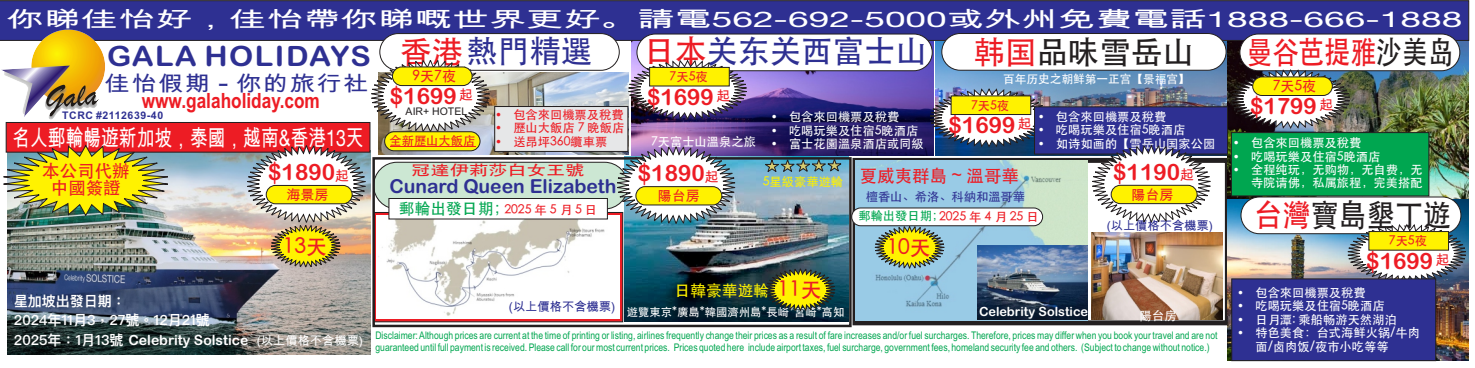
<style>
.page{position:relative;width:1475px;height:368px;background:#fff}
.page>*{position:absolute;margin:0;border:0;box-sizing:border-box;transform-origin:0 0}
.t1{font:500 31.5px "ST Heiti SC";color:#2e3092}
.t2{font:500 31.5px "ST Heiti SC";color:#ed1c24;scale:.82 1}
.t3{font:500 31.5px "ST Heiti SC";color:#231f20}
.t4{font:500 31.5px "ST Heiti SC";color:#231f20;scale:.89 1}
.t5{font:28px "Arial Rounded MT Bold";letter-spacing:.045em;color:#2e3092;scale:1.09 1}
.t6{font:22.75px "Arial Unicode MS";color:#fff;scale:.78 1}
.t7{font:22.57px "Arial Rounded MT Bold";color:#ed1c24}
.t8{font:21.7px "Arial Unicode MS";color:#fff;scale:1.71 1}
.t9{font:700 21px "Arial Narrow";color:#ed1c24}
.t10{font:21px "Arial Unicode MS";letter-spacing:.055em;color:#2e3092;scale:1.2 1}
.t11{font:500 21px "ST Heiti SC";color:#ed1c24}
.t12{font:19.25px "Arial Rounded MT Bold";color:#2e3092}
.t13{font:500 17.5px/17.5px "ST Heiti SC";color:#ed1c24;text-align:center}
.t14{font:500 15.75px "ST Heiti SC";color:#fff200}
.t15{font:500 14.35px "ST Heiti SC";color:#ed1c24;scale:1.35 1}
.t16{font:14px "Arial Rounded MT Bold";color:#fff}
.t17{font:600 14px/19.6px "Ping Fang HK";color:#fff}
.t18{font:14px "Arial Unicode MS";color:#ed1c24}
.t19{font:500 14px "ST Heiti SC";color:#ed1c24}
.t20{font:12.78px "Arial Rounded MT Bold";color:#fff}
.t21{font:500 12.25px/13.1px "ST Heiti SC";color:#fff;text-align:right}
.t22{font:500 12.25px "ST Heiti SC";color:#ed1c24}
.t23{font:500 12.25px/19.9px "ST Heiti SC";color:#2e3092;text-align:center}
.t24{font:12.25px "Arial Unicode MS";color:#fff}
.t25{font:12.25px "Arial Unicode MS";color:#2e3092}
.t26{font:500 12.25px "ST Heiti SC";color:#fff200}
.t27{font:500 11.72px "ST Heiti SC";color:#fff}
.t28{font:500 11.38px "ST Heiti SC";color:#fff}
.t29{font:10.5px/11.9px "Arial Narrow";color:#00a650}
.t30{font:700 10.5px "Arial";letter-spacing:.055em;color:#2e3092}
.t31{font:10.5px "Arial";color:#231f20}
.s1{font-family:"Helvetica Neue"}
.s2{color:#ed1c24}
.s3{color:#231f20}
.s4{font-family:"Hiragino Sans W5"}
.s5{color:#00a650}
.s6{font-size:15.75px;color:#00a650}
.s7{font-family:"Ping Fang HK";font-weight:600}
</style>
<div class="page">
<img style="left:624px;top:156px;width:224px;height:166px">
<svg style="left:375px;top:269px;width:248px;height:54px"></svg>
<img style="left:631px;top:41px;width:302px;height:114px">
<img style="left:7px;top:269px;width:363px;height:86px">
<svg style="left:0;top:0;width:1469px;height:41px;background:#2e308d"></svg>
<img style="left:1px;top:28px;width:105px;height:28px">
<div style="left:379px;top:33px;width:240px;height:38px;background:#fff;border:1px solid #231f20;border-radius:18px"></div>
<div style="left:1239px;top:34px;width:220px;height:37px;background:#fff;border:1px solid #231f20;border-radius:18px"></div>
<div style="left:636px;top:34px;width:296px;height:37px;background:#fff;border:1px solid #231f20;border-radius:18px"></div>
<div style="left:941px;top:33px;width:285px;height:38px;background:#fff;border:1px solid #231f20;border-radius:18px"></div>
<img style="left:377px;top:269px;width:242px;height:50px">
<svg style="left:762px;top:154px;width:81px;height:20px"></svg>
<div style="left:851px;top:207px;width:191px;height:19px;background:#fff;border:1px solid #231f20;border-radius:9px"></div>
<svg style="left:759px;top:264px;width:82px;height:49px;background:#6b7a2b"></svg>
<img style="left:868px;top:68px;width:601px;height:293px">
<div style="left:372px;top:157px;width:479px;height:170px;border:2px solid #231f20"></div>
<img style="left:1px;top:56px;width:752px;height:213px">
<div style="left:635px;top:186px;width:87px;height:19px;background:#fff200;border:1px solid #231f20;border-radius:9px"></div>
<h3 class="t8" style="left:7px;top:4px;width:852px">你睇佳怡好，佳怡帶你睇嘅世界更好。請電<span class="s1">562-692-5000</span>或外州免費電話<span class="s1">1888-666-1888</span></h3>
<h1 class="t1" style="left:400px;top:35px;width:194px"><span class="s2">香港</span>熱門精選</h1>
<h1 class="t1" style="left:643px;top:35px;width:285px"><span class="s2">日本</span>关东关西富士山</h1>
<h3 class="t7" style="left:390px;top:83px;width:68px">$1699</h3>
<h3 class="t7" style="left:1249px;top:93px;width:68px">$1799</h3>
<h1 class="t2" style="left:1246px;top:35px;width:254px">曼谷芭提雅<span class="s3">沙美岛</span></h1>
<h1 class="t3" style="left:973px;top:36px;width:222px"><span class="s2">韩国</span>品味雪岳山</h1>
<h2 class="t5" style="left:107px;top:40px;width:243px">GALA HOLIDAYS</h2>
<h3 class="t19" style="left:412px;top:69px;width:45px">9天7夜</h3>
<p class="t22" style="left:669px;top:71px;width:40px">7天5夜</p>
<p class="t27" style="left:1003px;top:73px;width:188px">百年历史之朝鲜第一正宫【景福宫】</p>
<h3 class="t10" style="left:105px;top:69px;width:221px">佳怡假期 <span class="s4">‒</span> 你的旅行社</h3>
<p class="t30" style="left:62px;top:110px;width:102px">TCRC #2112639‑40</p>
<h3 class="t19" style="left:1272px;top:79px;width:45px">7天5夜</h3>
<h3 class="t7" style="left:647px;top:83px;width:68px">$1699</h3>
<h3 class="t18" style="left:459px;top:85px;width:15px">起</h3>
<h3 class="t18" style="left:716px;top:86px;width:15px">起</h3>
<h3 class="t9" style="left:142px;top:88px;width:180px">www.galaholiday.com</h3>
<h3 class="t18" style="left:1319px;top:95px;width:15px">起</h3>
<p class="t22" style="left:971px;top:99px;width:40px">7天5夜</p>
<p class="t31" style="left:405px;top:105px;width:63px">AIR+ HOTEL</p>
<p class="t22" style="left:496px;top:108px;width:129px">• 包含來回機票及稅費</p>
<p class="t22" style="left:496px;top:122px;width:130px">• 歷山大飯店 7 晚飯店</p>
<p class="t22" style="left:496px;top:135px;width:113px">• 送昂坪360纜車票</p>
<p class="t21" style="left:1038px;top:110px;width:129px">• 包含來回機票及稅費</p>
<p class="t21" style="left:1038px;top:123px;width:148px">• 吃喝玩樂及住宿5晚酒店</p>
<p class="t21" style="left:1038px;top:137px;width:178px">• 如诗如画的【雪岳山国家公园</p>
<p class="t21" style="left:1233px;top:136px;width:129px">• 包含來回機票及稅費</p>
<p class="t21" style="left:1233px;top:149px;width:148px">• 吃喝玩樂及住宿5晚酒店</p>
<p class="t21" style="left:1233px;top:163px;width:190px">• 全程纯玩，无购物，无自费，无寺院请佛，私属旅程，完美搭配</p>
<p class="t21" style="left:771px;top:110px;width:129px">• 包含來回機票及稅費</p>
<p class="t21" style="left:771px;top:124px;width:148px">• 吃喝玩樂及住宿5晚酒店</p>
<h3 class="t7" style="left:948px;top:112px;width:68px">$1699</h3>
<h3 class="t18" style="left:1017px;top:114px;width:15px">起</h3>
<h3 class="t6" style="left:12px;top:121px;width:452px">名人郵輪暢遊新加坡，泰國，越南&amp;香港<span class="s1">13</span>天</h3>
<h3 class="t7" style="left:268px;top:159px;width:68px">$1890</h3>
<h3 class="t18" style="left:286px;top:185px;width:43px">海景房</h3>
<p class="t22" style="left:389px;top:135px;width:87px">全新歷山大飯店</p>
<p class="t21" style="left:651px;top:135px;width:106px">7天富士山溫泉之旅</p>
<p class="t21" style="left:771px;top:137px;width:154px">• 富士花園溫泉酒店或同級</p>
<h3 class="t7" style="left:1113px;top:159px;width:68px">$1190</h3>
<h3 class="t18" style="left:1131px;top:185px;width:43px">陽台房</h3>
<h3 class="t13" style="left:42px;top:162px;width:89px">本公司代辦中國簽證</h3>
<h3 class="t7" style="left:638px;top:160px;width:68px">$1890</h3>
<h3 class="t18" style="left:657px;top:186px;width:43px">陽台房</h3>
<h3 class="t15" style="left:411px;top:163px;width:130px">冠達伊莉莎白女王號</h3>
<h3 class="t13" style="left:859px;top:167px;width:161px">夏威夷群島 ~ 溫哥華</h3>
<p class="t23" style="left:858px;top:187px;width:182px">檀香山、希洛、科納和溫哥華<br><span class="s5">郵輪出發日期；</span><span class="s2">2025 年 4 月 25 日</span></p>
<h3 class="t18" style="left:1180px;top:165px;width:15px">起</h3>
<h3 class="t18" style="left:335px;top:166px;width:15px">起</h3>
<h3 class="t18" style="left:705px;top:167px;width:15px">起</h3>
<h3 class="t12" style="left:389px;top:175px;width:228px">Cunard Queen Elizabeth</h3>
<p class="t26" style="left:762px;top:176px;width:82px">5星級豪華遊輪</p>
<h1 class="t4" style="left:1254px;top:199px;width:223px"><span class="s2">台灣</span>寶島墾丁遊</h1>
<h3 class="t7" style="left:1366px;top:247px;width:85px">$1699 <sup>起</sup></h3>
<p class="t22" style="left:399px;top:204px;width:200px"><span class="s6">郵輪出發日期；</span>2025 年 5 月 5 日</p>
<p class="t25" style="left:1106px;top:217px;width:108px">(以上價格不含機票)</p>
<p class="t22" style="left:1388px;top:235px;width:40px">7天5夜</p>
<h3 class="t11" style="left:283px;top:235px;width:46px">13天</h3>
<h3 class="t11" style="left:886px;top:237px;width:46px">10天</h3>
<h3 class="t11" style="left:777px;top:279px;width:46px">11天</h3>
<h3 class="t14" style="left:674px;top:283px;width:129px">日韓豪華遊輪11天</h3>
<p class="t28" style="left:509px;top:306px;width:337px"><sup>(以上價格不含機票)</sup> 遊覽東京*廣島*韓國濟州島*長崎*宮崎*高知</p>
<p class="t21" style="left:1237px;top:286px;width:129px">• 包含來回機票及稅費</p>
<p class="t21" style="left:1237px;top:299px;width:148px">• 吃喝玩樂及住宿5晚酒店</p>
<p class="t21" style="left:1237px;top:313px;width:160px">• 日月潭꞉ 乘船畅游天然湖泊</p>
<p class="t21" style="left:1255px;top:326px;width:166px;text-align:left;text-indent:-17px">• 特色美食：台式海鲜火锅/牛肉面/卤肉饭/夜市小吃等等</p>
<h3 class="t17" style="left:14px;top:291px;width:197px">星加坡出發日期：<br>2024年11月3，27號。12月21號</h3>
<p class="t20" style="left:979px;top:304px;width:111px">Celebrity Solstice</p>
<p class="t21" style="left:1139px;top:309px;width:38px">陽台房</p>
<p class="t29" style="left:375px;top:329px;width:843px">Disclaimer꞉ Although prices are current at the time of printing or listing, airlines frequently change their prices as a result of fare increases and/or fuel surcharges. Therefore, prices may differ when you book your travel and are not guaranteed until full payment is received. Please call for our most current prices. Prices quoted here include airport taxes, fuel surcharge, government fees, homeland security fee and others. (Subject to change without notice.)</p>
<h3 class="t16" style="left:14px;top:331px;width:236px"><span class="s7">2025年：1月13號</span> Celebrity Solstice</h3>
<p class="t24" style="left:257px;top:332px;width:108px">(以上價格不含機票)</p>
</div>
